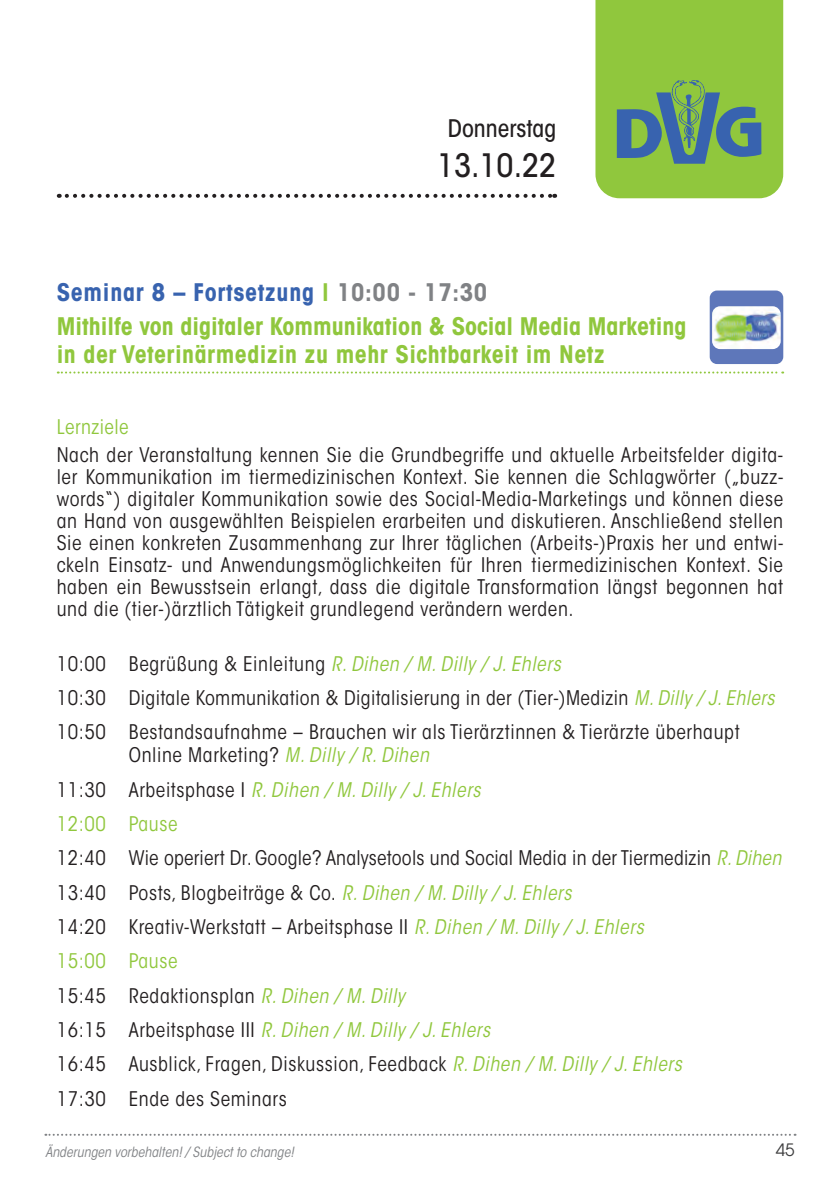
<style>
.page{position:relative;width:840px;height:1191px;background:#fff}
.page>*{position:absolute;margin:0;border:0;box-sizing:border-box;transform-origin:0 0}
.t1{font:500 condensed 32px "ITC Avant Garde Std";color:#231f20}
.t2{font:700 condensed 24px/33.6px "ITC Avant Garde Std";color:#90c73d}
.t3{font:700 condensed 24px "ITC Avant Garde Std";letter-spacing:.02em;color:#90c73d}
.t4{font:500 condensed 24px "ITC Avant Garde Std";color:#231f20}
.t5{font:condensed 20px/34.4px "ITC Avant Garde Std";letter-spacing:.03em;color:#231f20}
.t6{font:condensed 20px "ITC Avant Garde Std";letter-spacing:.02em;color:#90c73d}
.t7{font:17px "ITC Avant Garde Std";color:#3e3e3f}
.t8{font:italic condensed 14px "ITC Avant Garde Std";color:#808285}
.s1{color:#3863af}
.s2{color:#808285}
.s3{font-style:italic;color:#90c73d}
.s4{color:#90c73d}
</style>
<div class="page">
<svg style="left:45px;top:1133px;width:750px;height:2px"></svg>
<svg style="left:67px;top:194px;width:488px;height:4px"></svg>
<svg style="left:595px;top:0;width:187px;height:198px;background:#83b84f"></svg>
<svg style="left:58px;top:371px;width:724px;height:2px"></svg>
<div style="left:709px;top:291px;width:73px;height:73px;background:#5e77ba;border-radius:7px"></div>
<img style="left:712px;top:306px;width:68px;height:43px">
<p class="t4" style="left:447px;top:113px;width:110px">Donnerstag</p>
<h1 class="t1" style="left:437px;top:146px;width:121px">13.10.22</h1>
<p class="t2" style="left:57px;top:275px;width:630px"><span class="s1">Seminar 8 – Fortsetzung</span> l <span class="s2">10:00 - 17:30<br></span>Mithilfe von digitaler Kommunikation &amp; Social Media Marketing</p>
<p class="t3" style="left:57px;top:339px;width:549px">in der Veterinärmedizin zu mehr Sichtbarkeit im Netz</p>
<p class="t6" style="left:57px;top:415px;width:73px">Lernziele</p>
<p class="t5" style="left:57px;top:444px;width:727px;line-height:22px;text-align:justify">Nach der Veranstaltung kennen Sie die Grundbegriffe und aktuelle Arbeitsfelder digita&shy;ler Kommunikation im tiermedizinischen Kontext. Sie kennen die Schlagwörter („buzz&shy;words“) digitaler Kommunikation sowie des Social-Media-Marketings und können diese an Hand von ausgewählten Beispielen erarbeiten und diskutieren. Anschließend stellen Sie einen konkreten Zusammenhang zur Ihrer täglichen (Arbeits-)Praxis her und entwi&shy;ckeln Einsatz- und Anwendungsmöglichkeiten für Ihren tiermedizinischen Kontext. Sie haben ein Bewusstsein erlangt, dass die digitale Transformation längst begonnen hat und die (tier-)ärztlich Tätigkeit grundlegend verändern werden.</p>
<p class="t5" style="left:57px;top:646px;width:719px">10:00 Begrüßung &amp; Einleitung <span class="s3">R. Dihen / M. Dilly / J. Ehlers<br></span>10:30 Digitale Kommunikation &amp; Digitalisierung in der (Tier-)Medizin <span class="s3">M. Dilly / J. Ehlers<br></span>10:50 Bestandsaufnahme – Brauchen wir als Tierärztinnen &amp; Tierärzte überhaupt</p>
<p class="t5" style="left:57px;top:738px;width:725px;text-indent:72px">Online Marketing? <span class="s3">M. Dilly / R. Dihen<br></span>11:30 Arbeitsphase I <span class="s3">R. Dihen / M. Dilly / J. Ehlers<br></span><span class="s4">12:00 Pause<br></span>12:40 Wie operiert Dr. Google? Analysetools und Social Media in der Tiermedizin <span class="s3">R. Dihen </span>13:40 Posts, Blogbeiträge &amp; Co. <span class="s3">R. Dihen / M. Dilly / J. Ehlers<br></span>14:20 Kreativ-Werkstatt – Arbeitsphase II <span class="s3">R. Dihen / M. Dilly / J. Ehlers<br></span><span class="s4">15:00 Pause<br></span>15:45 Redaktionsplan <span class="s3">R. Dihen / M. Dilly<br></span>16:15 Arbeitsphase III <span class="s3">R. Dihen / M. Dilly / J. Ehlers<br></span>16:45 Ausblick, Fragen, Diskussion, Feedback <span class="s3">R. Dihen / M. Dilly / J. Ehlers<br></span>17:30 Ende des Seminars</p>
<p class="t8" style="left:45px;top:1143px;width:250px">Änderungen vorbehalten! / Subject to change!</p>
<p class="t7" style="left:775px;top:1139px;width:20px">45</p>
</div>
